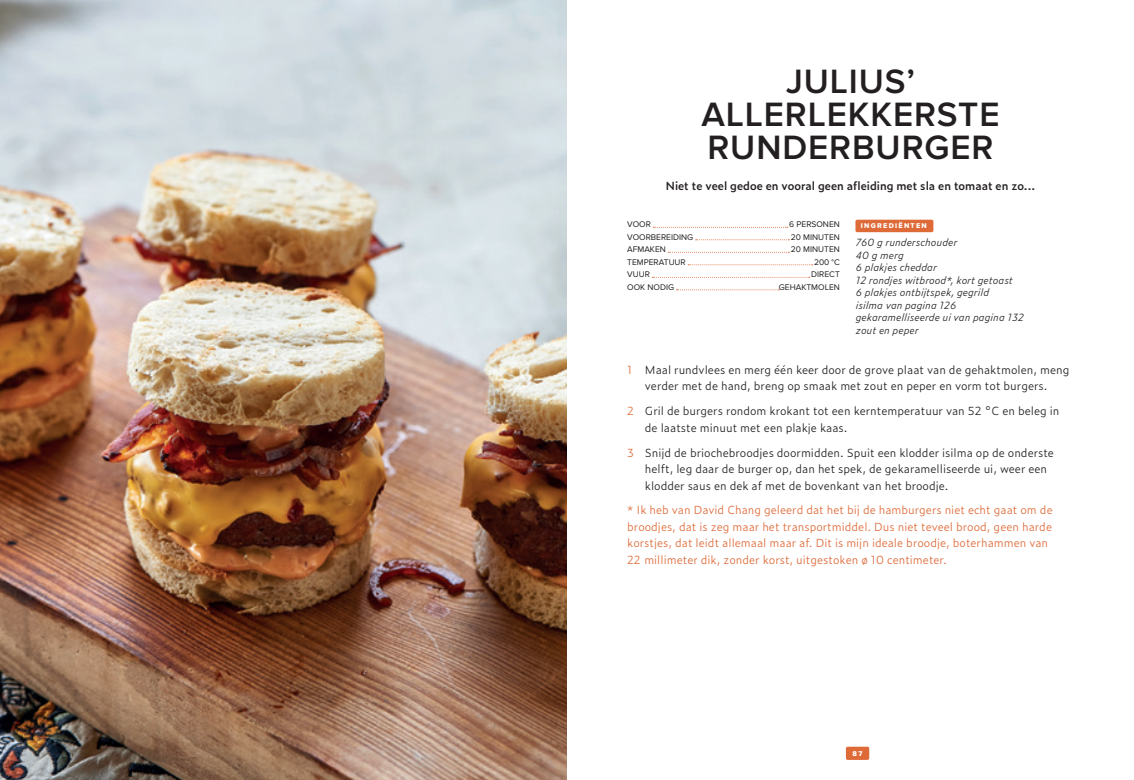
<style>
.page{position:relative;width:1134px;height:780px;background:#fff}
.page>*{position:absolute;margin:0;border:0;box-sizing:border-box;transform-origin:0 0}
.t1{font:600 35px/33px "Proxima Nova";letter-spacing:.025em;color:#231f20;text-align:center}
.t2{font:300 11.25px/16.5px "Zeitung Pro";color:#231f20}
.t3{font:300 11.25px/16.5px "Zeitung Pro";color:#de6a38}
.t4{font:600 11.25px "Zeitung Pro";color:#231f20}
.t5{font:italic 300 10px/12.5px "Zeitung Pro";color:#231f20}
.t6{font:8.5px "Proxima Nova";color:#231f20}
.t7{font:7.25px "Proxima Nova Extrabld";letter-spacing:.175em;color:#fff}
.s1{color:#de6a38}
</style>
<div class="page">
<div style="left:846px;top:746px;width:23px;height:13px;background:#de6a38;border-radius:2px"></div>
<img style="left:0;top:0;width:567px;height:780px">
<svg style="left:653px;top:227px;width:135px;height:1px"></svg>
<svg style="left:696px;top:239px;width:93px;height:1px"></svg>
<svg style="left:668px;top:252px;width:121px;height:1px"></svg>
<svg style="left:688px;top:264px;width:124px;height:1px"></svg>
<svg style="left:652px;top:277px;width:158px;height:1px"></svg>
<svg style="left:677px;top:289px;width:102px;height:1px"></svg>
<div style="left:855px;top:220px;width:78px;height:12px;background:#de6a38;border-radius:2px"></div>
<h1 class="t1" style="left:701px;top:66px;width:300px">JULIUS’<br>ALLERLEKKERSTE<br>RUNDERBURGER</h1>
<p class="t4" style="left:666px;top:177px;width:371px">Niet te veel gedoe en vooral geen afleiding met sla en tomaat en zo...</p>
<p class="t6" style="left:627px;top:219px;width:25px">VOOR</p>
<p class="t6" style="left:789px;top:219px;width:52px">6 PERSONEN</p>
<p class="t6" style="left:627px;top:232px;width:67px">VOORBEREIDING</p>
<p class="t6" style="left:791px;top:232px;width:50px">20 MINUTEN</p>
<p class="t6" style="left:627px;top:244px;width:40px">AFMAKEN</p>
<p class="t6" style="left:791px;top:244px;width:50px">20 MINUTEN</p>
<p class="t6" style="left:627px;top:257px;width:60px">TEMPERATUUR</p>
<p class="t6" style="left:814px;top:257px;width:27px">200 °C</p>
<p class="t6" style="left:627px;top:269px;width:24px">VUUR</p>
<p class="t6" style="left:811px;top:269px;width:30px">DIRECT</p>
<p class="t6" style="left:627px;top:282px;width:48px">OOK NODIG</p>
<p class="t6" style="left:779px;top:282px;width:63px">GEHAKTMOLEN</p>
<p class="t7" style="left:861px;top:222px;width:68px">INGREDIËNTEN</p>
<p class="t5" style="left:856px;top:236px;width:170px">760 g runderschouder<br>40 g merg<br>6 plakjes cheddar<br>12 rondjes witbrood*, kort getoast<br>6 plakjes ontbijtspek, gegrild<br>isilma van pagina 126 gekaramelliseerde ui van pagina 132 zout en peper</p>
<p class="t2" style="left:627px;top:361px;width:444px;text-align:center"><span class="s1">1</span> Maal rundvlees en merg één keer door de grove plaat van de gehaktmolen, meng verder met de hand, breng op smaak met zout en peper en vorm tot burgers.</p>
<p class="t2" style="left:645px;top:402px;width:416px;text-indent:-18px"><span class="s1">2</span> Gril de burgers rondom krokant tot een kerntemperatuur van 52 °C en beleg in de laatste minuut met een plakje kaas.</p>
<p class="t2" style="left:645px;top:443px;width:411px;text-indent:-18px"><span class="s1">3</span> Snijd de briochebroodjes doormidden. Spuit een klodder isilma op de onderste helft, leg daar de burger op, dan het spek, de gekaramelliseerde ui, weer een klodder saus en dek af met de bovenkant van het broodje.</p>
<p class="t3" style="left:627px;top:501px;width:427px">* Ik heb van David Chang geleerd dat het bij de hamburgers niet echt gaat om de broodjes, dat is zeg maar het transportmiddel. Dus niet teveel brood, geen harde korstjes, dat leidt allemaal maar af. Dit is mijn ideale broodje, boterhammen van 22 millimeter dik, zonder korst, uitgestoken ø 10 centimeter.</p>
<p class="t7" style="left:852px;top:749px;width:12px">87</p>
</div>
